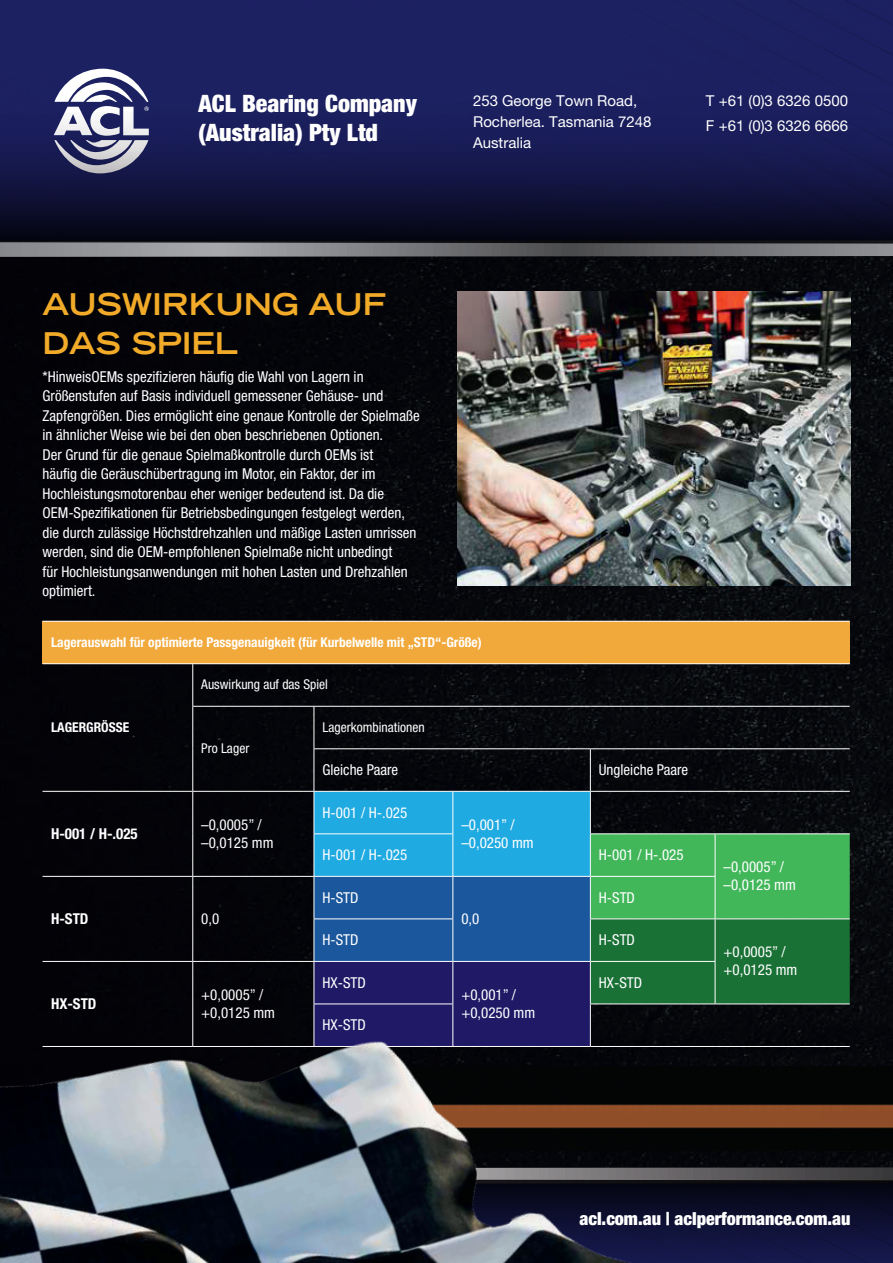
<style>
.page{position:relative;width:893px;height:1263px;background:#fff}
.page>*{position:absolute;margin:0;border:0;box-sizing:border-box;transform-origin:0 0}
.t1{font:700 expanded 30px/39px "Trade Gothic LT Std";color:#f2ab29}
.t2{font:900 condensed 24px/28.5px "Helvetica Neue LT Pro";color:#fff}
.t3{font:900 condensed 18px "Helvetica Neue LT Pro";color:#fff}
.t4{font:condensed 15px/19.5px "Helvetica Neue LT Pro";color:#fff}
.t5{font:15px/21px "Helvetica Neue LT Pro";color:#fff}
.t6{font:700 condensed 15px "Helvetica Neue LT Pro";color:#fff}
.t7{font:700 condensed 13.5px "Helvetica Neue LT Pro";color:#fff}
.t8{font:condensed 13.5px "Helvetica Neue LT Pro";color:#fff}
</style>
<div class="page">
<img style="left:0;top:257px;width:893px;height:910px">
<div style="left:0;top:0;width:893px;height:255px;background:#1c2162"></div>
<img style="left:750px;top:1067px;width:143px;height:84px">
<img style="left:457px;top:292px;width:393px;height:293px">
<div style="left:43px;top:621px;width:807px;height:43px;background:#f2a93b"></div>
<svg style="left:750px;top:792px;width:100px;height:254px;background:#216635"></svg>
<hr style="left:715px;top:663px;width:135px;height:1px;background:#fff">
<hr style="left:715px;top:706px;width:135px;height:1px;background:#fff">
<hr style="left:715px;top:748px;width:135px;height:1px;background:#fff">
<hr style="left:715px;top:791px;width:135px;height:1px;background:#fff">
<hr style="left:715px;top:833px;width:135px;height:1px;background:#fff">
<hr style="left:715px;top:918px;width:135px;height:1px;background:#fff">
<hr style="left:715px;top:1003px;width:135px;height:1px;background:#fff">
<hr style="left:715px;top:1046px;width:135px;height:1px;background:#fff">
<hr style="left:715px;top:621px;width:135px;height:1px;background:#fff">
<svg style="left:0;top:245px;width:893px;height:12px;background:#77797c"></svg>
<svg style="left:0;top:64px;width:893px;height:181px"></svg>
<svg style="left:750px;top:1167px;width:143px;height:11px;background:#434244"></svg>
<svg style="left:750px;top:1178px;width:143px;height:85px;background:#0f1030"></svg>
<img style="left:0;top:523px;width:750px;height:740px">
<p class="t2" style="left:198px;top:89px;width:220px">ACL Bearing Company (Australia) Pty Ltd</p>
<p class="t5" style="left:473px;top:90px;width:180px">253 George Town Road,<br>Rocherlea. Tasmania 7248<br>Australia</p>
<p class="t5" style="left:706px;top:90px;width:144px">T +61 (0)3 6326 0500</p>
<p class="t5" style="left:706px;top:115px;width:144px">F +61 (0)3 6326 6666</p>
<p class="t1" style="left:43px;top:284px;width:345px">AUSWIRKUNG AUF<br>DAS SPIEL</p>
<p class="t4" style="left:43px;top:366px;width:379px">*HinweisOEMs spezifizieren häufig die Wahl von Lagern in Größenstufen auf Basis individuell gemessener Gehäuse- und Zapfengrößen. Dies ermöglicht eine genaue Kontrolle der Spielmaße in ähnlicher Weise wie bei den oben beschriebenen Optionen.<br>Der Grund für die genaue Spielmaßkontrolle durch OEMs ist<br>häufig die Geräuschübertragung im Motor, ein Faktor, der im Hochleistungsmotorenbau eher weniger bedeutend ist. Da die OEM-Spezifikationen für Betriebsbedingungen festgelegt werden, die durch zulässige Höchstdrehzahlen und mäßige Lasten umrissen werden, sind die OEM-empfohlenen Spielmaße nicht unbedingt<br>für Hochleistungsanwendungen mit hohen Lasten und Drehzahlen optimiert.</p>
<p class="t7" style="left:51px;top:634px;width:432px">Lagerauswahl für optimierte Passgenauigkeit (für Kurbelwelle mit „STD“-Größe)</p>
<p class="t7" style="left:51px;top:719px;width:80px">LAGERGRÖSSE</p>
<p class="t8" style="left:201px;top:677px;width:128px">Auswirkung auf das Spiel</p>
<p class="t8" style="left:201px;top:741px;width:50px">Pro Lager</p>
<p class="t8" style="left:322px;top:719px;width:104px">Lagerkombinationen</p>
<p class="t4" style="left:322px;top:760px;width:77px">Gleiche Paare</p>
<p class="t4" style="left:599px;top:760px;width:91px">Ungleiche Paare</p>
<p class="t6" style="left:51px;top:824px;width:88px">H-001 / H-.025</p>
<p class="t4" style="left:201px;top:815px;width:74px;line-height:18px">–0,0005” / –0,0125 mm</p>
<p class="t4" style="left:322px;top:802px;width:86px">H-001 / H-.025</p>
<p class="t4" style="left:461px;top:815px;width:74px;line-height:18px">–0,001” / –0,0250 mm</p>
<p class="t4" style="left:322px;top:845px;width:86px">H-001 / H-.025</p>
<p class="t4" style="left:599px;top:845px;width:86px">H-001 / H-.025</p>
<p class="t4" style="left:322px;top:887px;width:38px">H-STD</p>
<p class="t4" style="left:599px;top:887px;width:38px">H-STD</p>
<p class="t6" style="left:51px;top:909px;width:39px">H-STD</p>
<p class="t4" style="left:201px;top:909px;width:19px">0,0</p>
<p class="t4" style="left:461px;top:909px;width:19px">0,0</p>
<p class="t4" style="left:322px;top:930px;width:38px">H-STD</p>
<p class="t4" style="left:599px;top:930px;width:38px">H-STD</p>
<p class="t6" style="left:51px;top:994px;width:47px">HX-STD</p>
<p class="t4" style="left:201px;top:985px;width:75px;line-height:18px">+0,0005” / +0,0125 mm</p>
<p class="t4" style="left:322px;top:972px;width:45px">HX-STD</p>
<p class="t4" style="left:322px;top:1015px;width:45px">HX-STD</p>
<p class="t4" style="left:461px;top:985px;width:75px;line-height:18px">+0,001” / +0,0250 mm</p>
<p class="t4" style="left:599px;top:972px;width:45px">HX-STD</p>
<p class="t4" style="left:724px;top:858px;width:74px;line-height:18px">–0,0005” / –0,0125 mm</p>
<p class="t4" style="left:724px;top:943px;width:75px;line-height:18px">+0,0005” / +0,0125 mm</p>
<p class="t3" style="left:579px;top:1207px;width:273px">acl.com.au | aclperformance.com.au</p>
</div>
